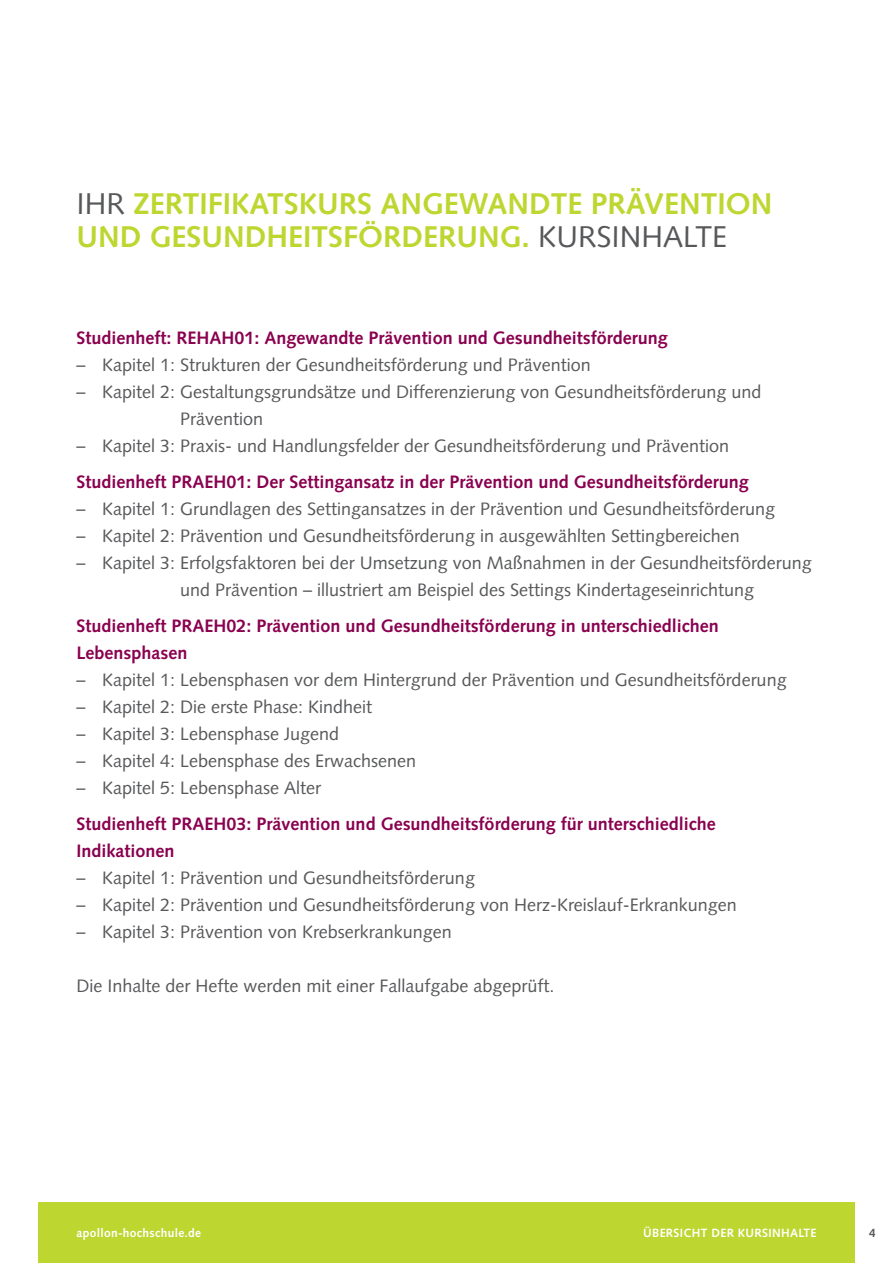
<style>
.page{position:relative;width:893px;height:1263px;background:#fff}
.page>*{position:absolute;margin:0;border:0;box-sizing:border-box;transform-origin:0 0}
.t1{font:700 30px/33px "Syntax LT Std";color:#bed630}
.t2{font:18px/27px "Syntax LT Std";color:#57585a}
.t3{font:700 18px "Syntax LT Std";color:#89014f}
.t4{font:700 12px "Syntax LT Std";letter-spacing:.025em;color:#fff}
.t5{font:700 12px "Syntax LT Std";color:#57585a}
.s1{font-weight:400;color:#57585a}
</style>
<div class="page">
<div style="left:38px;top:1202px;width:817px;height:61px;background:#bed630"></div>
<h1 class="t1" style="left:77px;top:187px;width:697px"><span class="s1">Ih r</span> Zertifikatskurs Angewandte Prävention und Gesundheitsförderung. <span class="s1">KURSINHALTE</span></h1>
<p class="t3" style="left:77px;top:327px;width:113px">Studienheft: REHAH</p>
<p class="t3" style="left:235px;top:327px;width:435px">01: Angewandte Prävention und Gesundheitsförderung</p>
<p class="t2" style="left:77px;top:351px;width:516px">– Kapitel 1: Strukturen der Gesundheitsförderung und Prävention</p>
<p class="t2" style="left:180px;top:378px;width:583px;text-indent:-104px">– Kapitel 2: Gestaltungsgrundsätze und Differenzierung von Gesundheitsförderung und<br>Prävention</p>
<p class="t2" style="left:77px;top:432px;width:654px">– Kapitel 3: Praxis- und Handlungsfelder der Gesundheitsförderung und Prävention</p>
<p class="t3" style="left:77px;top:471px;width:117px">Studienheft PRAEH</p>
<p class="t3" style="left:227px;top:471px;width:524px">01: Der Settingansatz in der Prävention und Gesundheitsförderung</p>
<p class="t2" style="left:77px;top:495px;width:700px">– Kapitel 1: Grundlagen des Settingansatzes in der Prävention und Gesundheitsförderung</p>
<p class="t2" style="left:77px;top:522px;width:665px">– Kapitel 2: Prävention und Gesundheitsförderung in ausgewählten Settingbereichen</p>
<p class="t2" style="left:180px;top:549px;width:633px;text-indent:-104px">– Kapitel 3: Erfolgsfaktoren bei der Umsetzung von Maßnahmen in der Gesundheitsförderung und Prävention – illustriert am Beispiel des Settings Kindertageseinrichtung</p>
<p class="t3" style="left:77px;top:615px;width:117px">Studienheft PRAEH</p>
<p class="t3" style="left:227px;top:615px;width:494px">02: Prävention und Gesundheitsförderung in unterschiedlichen</p>
<p class="t3" style="left:77px;top:642px;width:112px">Lebensphasen</p>
<p class="t2" style="left:77px;top:666px;width:712px">– Kapitel 1: Lebensphasen vor dem Hintergrund der Prävention und Gesundheitsförderung</p>
<p class="t2" style="left:77px;top:693px;width:297px">– Kapitel 2: Die erste Phase: Kindheit</p>
<p class="t2" style="left:77px;top:720px;width:264px">– Kapitel 3: Lebensphase Jugend</p>
<p class="t2" style="left:77px;top:747px;width:341px">– Kapitel 4: Lebensphase des Erwachsenen</p>
<p class="t2" style="left:77px;top:774px;width:246px">– Kapitel 5: Lebensphase Alter</p>
<p class="t3" style="left:77px;top:813px;width:117px">Studienheft PRAEH</p>
<p class="t3" style="left:227px;top:813px;width:491px">03: Prävention und Gesundheitsförderung für unterschiedliche</p>
<p class="t3" style="left:77px;top:840px;width:100px">Indikationen</p>
<p class="t2" style="left:77px;top:864px;width:400px">– Kapitel 1: Prävention und Gesundheitsförderung</p>
<p class="t2" style="left:77px;top:891px;width:662px">– Kapitel 2: Prävention und Gesundheitsförderung von Herz-Kreislauf-Erkrankungen</p>
<p class="t2" style="left:77px;top:918px;width:377px">– Kapitel 3: Prävention von Krebserkrankungen</p>
<p class="t2" style="left:77px;top:972px;width:479px">Die Inhalte der Hefte werden mit einer Fallaufgabe abgeprüft.</p>
<p class="t4" style="left:77px;top:1226px;width:126px">apollon-hochschule.de</p>
<p class="t4" style="left:643px;top:1226px;width:104px">Übersicht der KURSINHA</p>
<p class="t4" style="left:798px;top:1226px;width:13px">LTE</p>
<p class="t5" style="left:869px;top:1226px;width:8px">4</p>
</div>
